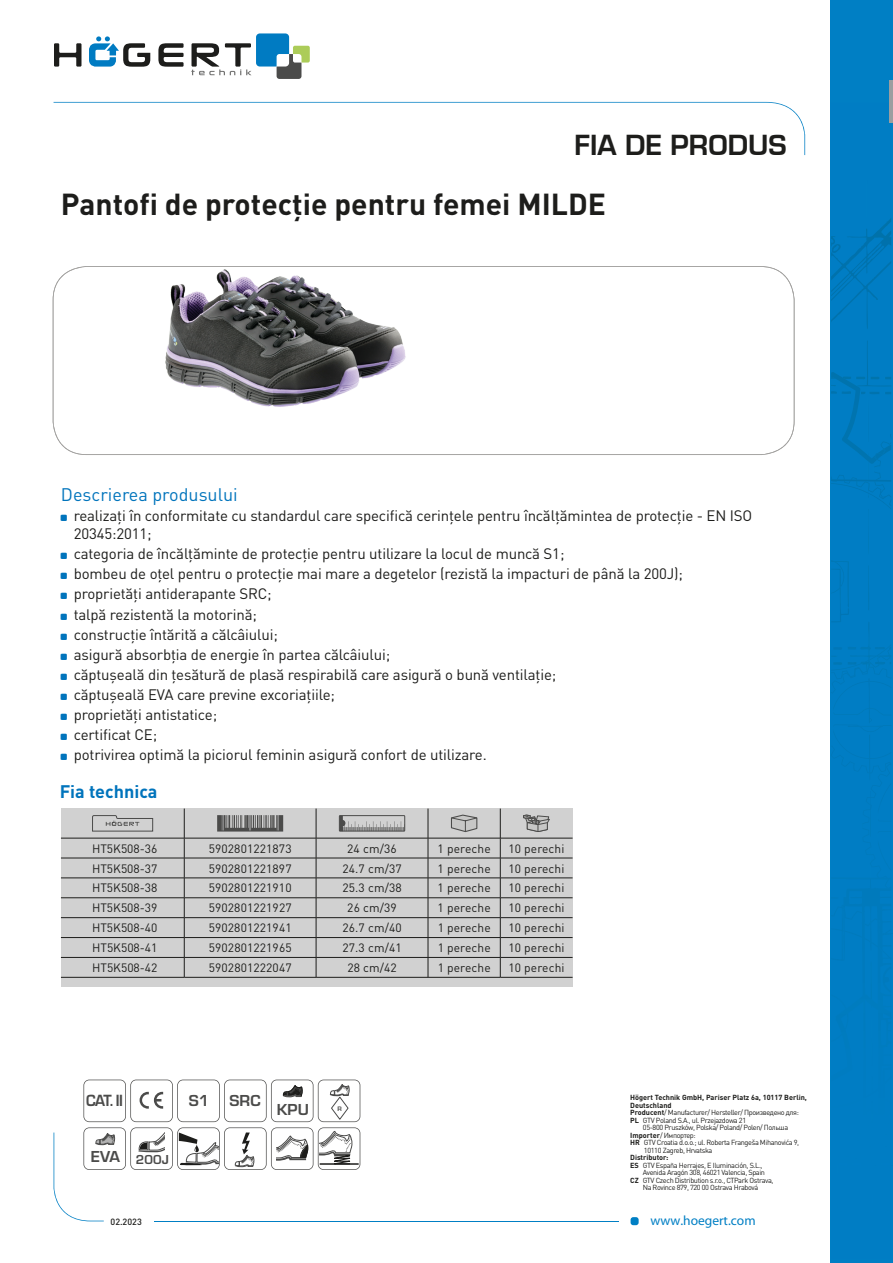
<style>
.page{position:relative;width:893px;height:1263px;background:#fff}
.page>*{position:absolute;margin:0;border:0;box-sizing:border-box;transform-origin:0 0}
.t1{font:700 30px "DIN Pro";color:#1d1d1b}
.t2{font:700 27px "Euromode";color:#1d1d1b}
.t3{font:18px "DIN Pro";color:#0074bc}
.t4{font:700 18px "DIN Pro";color:#0074bc}
.t5{font:15px/20.1px "DIN Pro";letter-spacing:-.01em;color:#1d1d1b}
.t6{font:700 15px "Euromode";color:#4b4b4a;scale:.93 1}
.t7{font:700 14.7px "Euromode";color:#4b4b4a}
.t8{font:13.5px "Myriad Pro";color:#007fc4}
.t9{font:12px "DIN Pro";letter-spacing:.01em;color:#1d1d1b}
.t10{font:700 12px "Euromode";color:#4b4b4a}
.t11{font:500 9px "DIN Pro";color:#1d1d1b}
.t12{font:7.35px "DIN Pro";letter-spacing:-.05em;color:#1d1d1b}
.t13{font:700 7.35px "DIN Pro";color:#1d1d1b}
.t14{font:700 6px "Euromode";color:#4b4b4a}
.s1{font-weight:700}
</style>
<div class="page">
<div style="left:631px;top:1217px;width:8px;height:8px;background:#007fc4;border-radius:3px"></div>
<svg style="left:54px;top:102px;width:751px;height:53px"></svg>
<hr style="left:154px;top:1220px;width:465px;height:1px;background:#007fc4">
<div style="left:830px;top:0;width:63px;height:1263px;background:#007fc4"></div>
<img style="left:831px;top:273px;width:50px;height:56px">
<img style="left:867px;top:222px;width:24px;height:43px">
<img style="left:831px;top:222px;width:56px;height:42px">
<svg style="left:831px;top:341px;width:60px;height:422px"></svg>
<img style="left:848px;top:647px;width:43px;height:3px">
<hr style="left:890px;top:80px;width:3px;height:43px;background:#9a9ea0">
<svg style="left:53px;top:266px;width:741px;height:189px"></svg>
<svg style="left:54px;top:43px;width:27px;height:24px"></svg>
<svg style="left:158px;top:43px;width:26px;height:24px"></svg>
<svg style="left:89px;top:36px;width:61px;height:31px"></svg>
<svg style="left:191px;top:33px;width:119px;height:46px"></svg>
<img style="left:153px;top:266px;width:264px;height:148px">
<div style="left:61px;top:808px;width:512px;height:179px;background:#d1d1d1"></div>
<hr style="left:184px;top:808px;width:1px;height:30px;background:#1d1d1b">
<hr style="left:316px;top:808px;width:1px;height:30px;background:#1d1d1b">
<hr style="left:428px;top:808px;width:1px;height:30px;background:#1d1d1b">
<hr style="left:500px;top:808px;width:1px;height:30px;background:#1d1d1b">
<hr style="left:61px;top:858px;width:123px;height:1px;background:#1d1d1b">
<hr style="left:184px;top:858px;width:132px;height:1px;background:#1d1d1b">
<hr style="left:316px;top:858px;width:112px;height:1px;background:#1d1d1b">
<hr style="left:428px;top:858px;width:72px;height:1px;background:#1d1d1b">
<hr style="left:500px;top:858px;width:73px;height:1px;background:#1d1d1b">
<hr style="left:61px;top:878px;width:123px;height:1px;background:#1d1d1b">
<hr style="left:184px;top:878px;width:132px;height:1px;background:#1d1d1b">
<hr style="left:316px;top:878px;width:112px;height:1px;background:#1d1d1b">
<hr style="left:428px;top:878px;width:72px;height:1px;background:#1d1d1b">
<hr style="left:500px;top:878px;width:73px;height:1px;background:#1d1d1b">
<hr style="left:61px;top:897px;width:123px;height:1px;background:#1d1d1b">
<hr style="left:184px;top:897px;width:132px;height:1px;background:#1d1d1b">
<hr style="left:316px;top:897px;width:112px;height:1px;background:#1d1d1b">
<hr style="left:428px;top:897px;width:72px;height:1px;background:#1d1d1b">
<hr style="left:500px;top:897px;width:73px;height:1px;background:#1d1d1b">
<hr style="left:61px;top:917px;width:123px;height:1px;background:#1d1d1b">
<hr style="left:184px;top:917px;width:132px;height:1px;background:#1d1d1b">
<hr style="left:316px;top:917px;width:112px;height:1px;background:#1d1d1b">
<hr style="left:428px;top:917px;width:72px;height:1px;background:#1d1d1b">
<hr style="left:500px;top:917px;width:73px;height:1px;background:#1d1d1b">
<hr style="left:61px;top:937px;width:123px;height:1px;background:#1d1d1b">
<hr style="left:184px;top:937px;width:132px;height:1px;background:#1d1d1b">
<hr style="left:316px;top:937px;width:112px;height:1px;background:#1d1d1b">
<hr style="left:428px;top:937px;width:72px;height:1px;background:#1d1d1b">
<hr style="left:500px;top:937px;width:73px;height:1px;background:#1d1d1b">
<hr style="left:61px;top:957px;width:123px;height:1px;background:#1d1d1b">
<hr style="left:184px;top:957px;width:132px;height:1px;background:#1d1d1b">
<svg style="left:184px;top:839px;width:1px;height:138px"></svg>
<hr style="left:316px;top:957px;width:112px;height:1px;background:#1d1d1b">
<svg style="left:316px;top:839px;width:1px;height:138px"></svg>
<hr style="left:428px;top:957px;width:72px;height:1px;background:#1d1d1b">
<svg style="left:428px;top:839px;width:1px;height:138px"></svg>
<hr style="left:500px;top:957px;width:73px;height:1px;background:#1d1d1b">
<svg style="left:500px;top:839px;width:1px;height:138px"></svg>
<hr style="left:61px;top:977px;width:123px;height:1px;background:#1d1d1b">
<hr style="left:184px;top:977px;width:132px;height:1px;background:#1d1d1b">
<hr style="left:316px;top:977px;width:112px;height:1px;background:#1d1d1b">
<hr style="left:428px;top:977px;width:72px;height:1px;background:#1d1d1b">
<hr style="left:500px;top:977px;width:73px;height:1px;background:#1d1d1b">
<hr style="left:61px;top:838px;width:123px;height:1px;background:#1d1d1b">
<hr style="left:184px;top:838px;width:132px;height:1px;background:#1d1d1b">
<hr style="left:316px;top:838px;width:112px;height:1px;background:#1d1d1b">
<hr style="left:428px;top:838px;width:72px;height:1px;background:#1d1d1b">
<hr style="left:500px;top:838px;width:73px;height:1px;background:#1d1d1b">
<svg style="left:92px;top:815px;width:61px;height:16px"></svg>
<svg style="left:217px;top:815px;width:66px;height:16px"></svg>
<svg style="left:341px;top:817px;width:62px;height:12px"></svg>
<div style="left:339px;top:815px;width:66px;height:16px;border:1px solid #4b4b4a"></div>
<svg style="left:451px;top:814px;width:26px;height:18px"></svg>
<svg style="left:523px;top:815px;width:27px;height:17px"></svg>
<svg style="left:54px;top:1079px;width:309px;height:142px"></svg>
<h2 class="t2" style="left:574px;top:128px;width:214px">FIA DE PRODUS</h2>
<h1 class="t1" style="left:61px;top:179px;width:547px">Pantofi de protecție pentru femei MILDE</h1>
<p class="t3" style="left:61px;top:482px;width:178px">Descrierea produsului</p>
<p class="t5" style="left:74px;top:506px;width:680px;line-height:18px">realizaţi în conformitate cu standardul care specifică cerinţele pentru încălțămintea de protecţie - EN ISO<br>20345:2011;</p>
<p class="t5" style="left:74px;top:543px;width:611px">categoria de încălțăminte de protecţie pentru utilizare la locul de muncă S1;<br>bombeu de oţel pentru o protecţie mai mare a degetelor (rezistă la impacturi de până la 200J); proprietăţi antiderapante SRC;<br>talpă rezistentă la motorină;<br>construcţie întărită a călcâiului;<br>asigură absorbţia de energie în partea călcâiului;<br>căptușeală din ţesătură de plasă respirabilă care asigură o bună ventilație;<br>căptușeală EVA care previne excoriațiile;<br>proprietăţi antistatice;<br>certificat CE;<br>potrivirea optimă la piciorul feminin asigură confort de utilizare.</p>
<p class="t4" style="left:60px;top:777px;width:99px">Fia technica</p>
<p class="t9" style="left:92px;top:840px;width:67px">HT5K508-36</p>
<p class="t9" style="left:209px;top:840px;width:84px">5902801221873</p>
<p class="t9" style="left:347px;top:840px;width:51px">24 cm/36</p>
<p class="t9" style="left:438px;top:840px;width:55px">1 pereche</p>
<p class="t9" style="left:508px;top:840px;width:58px">10 perechi</p>
<p class="t9" style="left:92px;top:860px;width:67px">HT5K508-37</p>
<p class="t9" style="left:209px;top:860px;width:84px">5902801221897</p>
<p class="t9" style="left:342px;top:860px;width:61px">24.7 cm/37</p>
<p class="t9" style="left:438px;top:860px;width:55px">1 pereche</p>
<p class="t9" style="left:508px;top:860px;width:58px">10 perechi</p>
<p class="t9" style="left:92px;top:880px;width:67px">HT5K508-38</p>
<p class="t9" style="left:209px;top:880px;width:84px">5902801221910</p>
<p class="t9" style="left:342px;top:880px;width:61px">25.3 cm/38</p>
<p class="t9" style="left:438px;top:880px;width:55px">1 pereche</p>
<p class="t9" style="left:508px;top:880px;width:58px">10 perechi</p>
<p class="t9" style="left:92px;top:900px;width:67px">HT5K508-39</p>
<p class="t9" style="left:209px;top:900px;width:84px">5902801221927</p>
<p class="t9" style="left:347px;top:900px;width:51px">26 cm/39</p>
<p class="t9" style="left:438px;top:900px;width:55px">1 pereche</p>
<p class="t9" style="left:508px;top:900px;width:58px">10 perechi</p>
<p class="t9" style="left:92px;top:920px;width:67px">HT5K508-40</p>
<p class="t9" style="left:209px;top:920px;width:84px">5902801221941</p>
<p class="t9" style="left:342px;top:920px;width:61px">26.7 cm/40</p>
<p class="t9" style="left:438px;top:920px;width:55px">1 pereche</p>
<p class="t9" style="left:508px;top:920px;width:58px">10 perechi</p>
<p class="t9" style="left:92px;top:939px;width:67px">HT5K508-41</p>
<p class="t9" style="left:209px;top:939px;width:84px">5902801221965</p>
<p class="t9" style="left:342px;top:939px;width:61px">27.3 cm/41</p>
<p class="t9" style="left:438px;top:939px;width:55px">1 pereche</p>
<p class="t9" style="left:508px;top:939px;width:58px">10 perechi</p>
<p class="t9" style="left:92px;top:959px;width:67px">HT5K508-42</p>
<p class="t9" style="left:209px;top:959px;width:84px">5902801222047</p>
<p class="t9" style="left:347px;top:959px;width:51px">28 cm/42</p>
<p class="t9" style="left:438px;top:959px;width:55px">1 pereche</p>
<p class="t9" style="left:508px;top:959px;width:58px">10 perechi</p>
<p class="t6" style="left:86px;top:1091px;width:41px">CAT. II</p>
<p class="t7" style="left:189px;top:1091px;width:22px">S1</p>
<p class="t7" style="left:230px;top:1091px;width:33px">SRC</p>
<p class="t7" style="left:91px;top:1148px;width:31px">EVA</p>
<p class="t10" style="left:136px;top:1152px;width:34px">200J</p>
<p class="t7" style="left:277px;top:1100px;width:34px">KPU</p>
<p class="t14" style="left:338px;top:1105px;width:6px">R</p>
<p class="t13" style="left:630px;top:1091px;width:178px">Högert Technik GmbH, Pariser Platz 6a, 10117 Berlin,</p>
<p class="t13" style="left:630px;top:1099px;width:43px">Deutschland</p>
<p class="t12" style="left:630px;top:1108px;width:170px"><span class="s1">Producent</span>/ Manufacturer/ Hersteller/ Произведено для:</p>
<p class="t12" style="left:630px;top:1115px;width:117px"><span class="s1">PL</span> GTV Poland S.A., ul. Przejazdowa 21</p>
<p class="t12" style="left:643px;top:1123px;width:147px">05-800 Pruszków, Polska/ Poland/ Polen/ Польша</p>
<p class="t12" style="left:630px;top:1130px;width:67px"><span class="s1">Importer</span>/ Импортер:</p>
<p class="t12" style="left:630px;top:1138px;width:171px"><span class="s1">HR</span> GTV Croatia d.o.o.; ul. Roberta Frangeša Mihanovića 9,</p>
<p class="t12" style="left:644px;top:1145px;width:70px">10110 Zagreb, Hrvatska</p>
<p class="t13" style="left:630px;top:1151px;width:40px">Distributor:</p>
<p class="t12" style="left:630px;top:1160px;width:134px"><span class="s1">ES</span> GTV España Herrajes, E Iluminación, S.L.,</p>
<p class="t12" style="left:643px;top:1168px;width:124px">Avenida Aragón 308, 46021 Valencia, Spain</p>
<p class="t12" style="left:630px;top:1175px;width:145px"><span class="s1">CZ</span> GTV Czech Distribution s.r.o., CTPark Ostrava,</p>
<p class="t12" style="left:643px;top:1183px;width:117px">Na Rovince 879, 720 00 Ostrava Hrabová</p>
<p class="t11" style="left:111px;top:1216px;width:33px">02.2023</p>
<p class="t8" style="left:651px;top:1212px;width:107px">www.hoegert.com</p>
</div>
